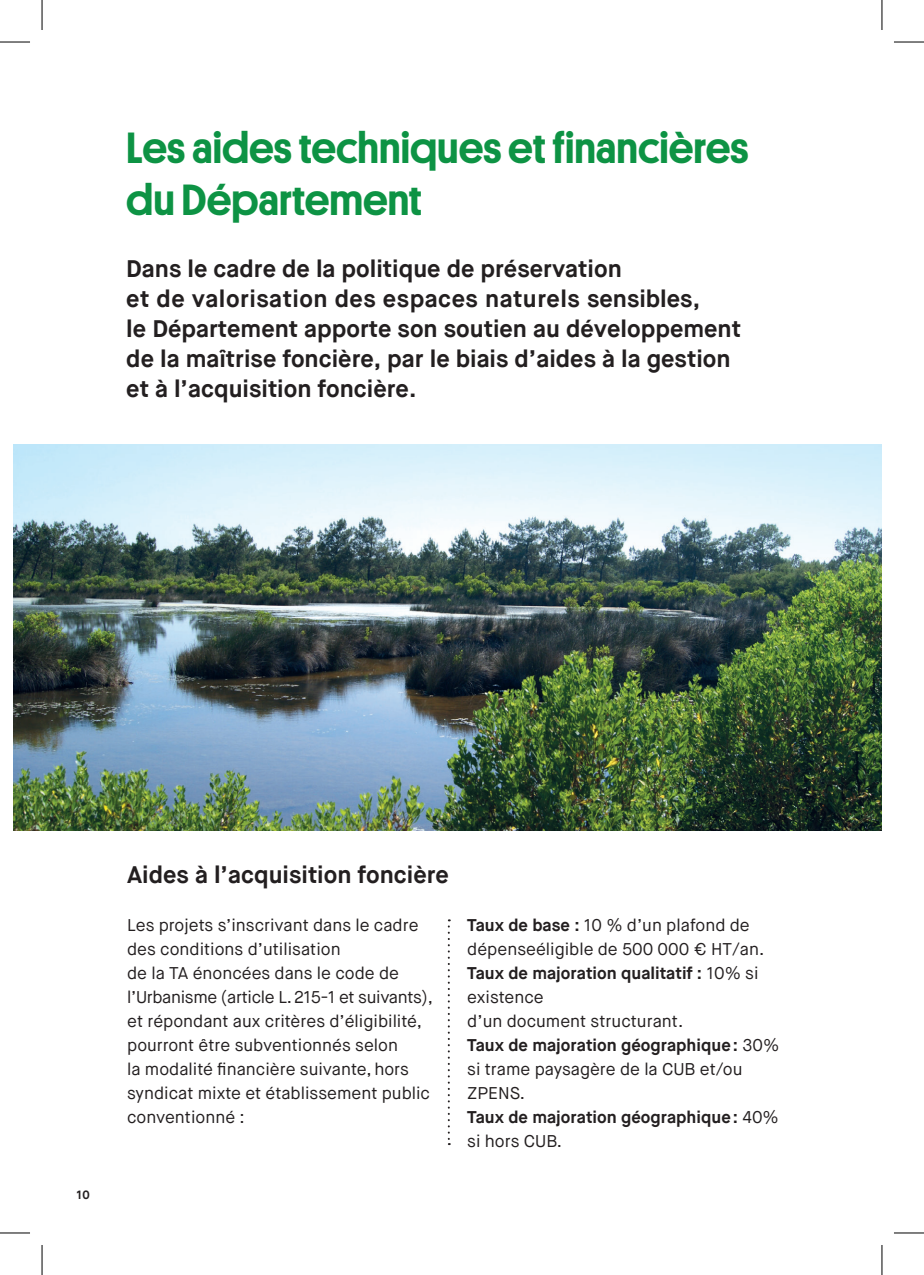
<style>
.page{position:relative;width:924px;height:1275px;background:#fff}
.page>*{position:absolute;margin:0;border:0;box-sizing:border-box;transform-origin:0 0}
.t1{font:500 44px/52px "Platform";color:#0d9344}
.t2{font:700 24px/30px "Maison Neue";color:#231f20}
.t3{font:17px/24px "Maison Neue";color:#231f20}
.t4{font:700 12px "Maison Neue";color:#231f20}
.s1{font-weight:700}
</style>
<div class="page">
<img style="left:14px;top:445px;width:867px;height:385px">
<svg style="left:447px;top:919px;width:2px;height:226px"></svg>
<hr style="left:0;top:42px;width:30px;height:1px;background:#000">
<hr style="left:893px;top:42px;width:30px;height:1px;background:#000">
<hr style="left:0;top:1232px;width:30px;height:1px;background:#000">
<hr style="left:893px;top:1232px;width:30px;height:1px;background:#000">
<hr style="left:42px;top:0;width:1px;height:30px;background:#000">
<hr style="left:42px;top:1245px;width:1px;height:30px;background:#000">
<hr style="left:881px;top:0;width:1px;height:30px;background:#000">
<hr style="left:881px;top:1245px;width:1px;height:30px;background:#000">
<h1 class="t1" style="left:126px;top:119px;width:623px">Les aides techniques et financières du Département</h1>
<p class="t2" style="left:126px;top:253px;width:616px">Dans le cadre de la politique de préservation<br>et de valorisation des espaces naturels sensibles,<br>le Département apporte son soutien au développement de la maîtrise foncière, par le biais d’aides à la gestion et à l’acquisition foncière.</p>
<p class="t4" style="left:77px;top:1187px;width:14px">10</p>
<h2 class="t2" style="left:127px;top:859px;width:323px">Aides à l’acquisition foncière</h2>
<p class="t3" style="left:127px;top:913px;width:307px">Les projets s’inscrivant dans le cadre des conditions d’utilisation<br>de la TA énoncées dans le code de l’Urbanisme (article L. 215-1 et suivants), et répondant aux critères d’éligibilité, pourront être subventionnés selon<br>la modalité financière suivante, hors syndicat mixte et établissement public conventionné :</p>
<p class="t3" style="left:467px;top:913px;width:313px"><span class="s1">Taux de base :</span> 10 % d’un plafond de dépenseéligible de 500 000 € HT/an.<br><span class="s1">Taux de majoration qualitatif :</span> 10% si existence<br>d’un document structurant.<br><span class="s1">Taux de majoration géographique:</span> 30% si trame paysagère de la CUB et/ou<br>ZPENS.<br><span class="s1">Taux de majoration géographique:</span> 40% si hors CUB.</p>
</div>
